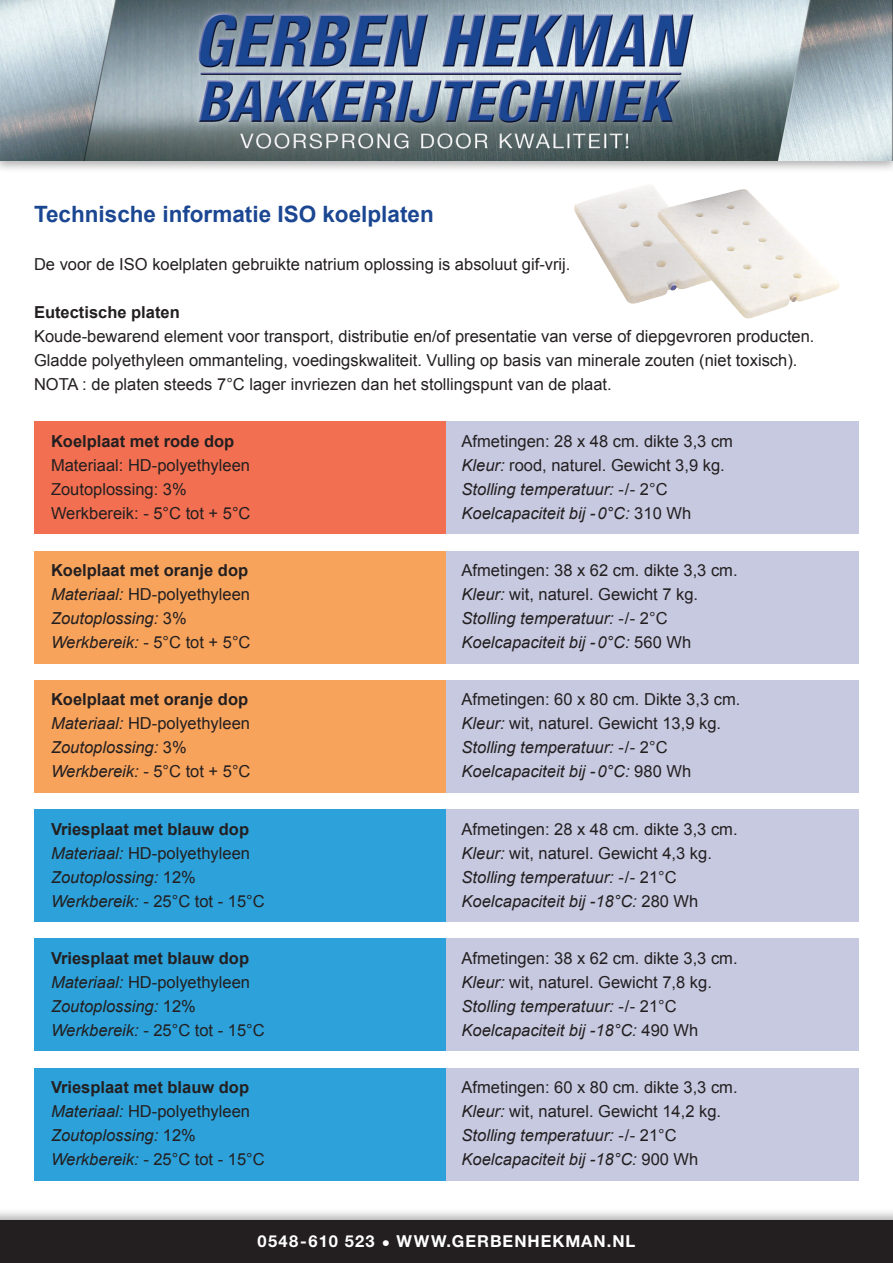
<style>
.page{position:relative;width:893px;height:1263px;background:#fff}
.page>*{position:absolute;margin:0;border:0;box-sizing:border-box;transform-origin:0 0}
.Item{font:700 22.5px "Arial";color:#1b4692}
.Platte_tekst_NEW{font:16.5px/24px "Arial";color:#231f20}
.Platte_tekst_NEW-2{font:italic 16.5px "Arial";color:#231f20}
.Platte_tekst_NEW-3{font:700 16.5px "Arial";color:#231f20}
.Intro_NEW{font:16.5px "Arial";color:#231f20}
.t1{font:700 16.5px "Helvetica Neue LT Std";letter-spacing:.06em;color:#fff}
.Subkop_NEW{font:700 16.5px "Arial";color:#231f20}
.s1{font-style:italic}
.s2{font-style:normal}
</style>
<div class="page">
<div style="left:34px;top:421px;width:412px;height:113px;background:#f36f51"></div>
<div style="left:34px;top:551px;width:412px;height:112px;background:#f8a35c"></div>
<div style="left:34px;top:680px;width:412px;height:113px;background:#f8a35c"></div>
<div style="left:34px;top:809px;width:412px;height:113px;background:#2ca1da"></div>
<div style="left:34px;top:939px;width:412px;height:112px;background:#2ca1da"></div>
<div style="left:34px;top:1068px;width:412px;height:112px;background:#2ca1da"></div>
<div style="left:446px;top:421px;width:413px;height:113px;background:#c7c9e1"></div>
<div style="left:446px;top:551px;width:413px;height:112px;background:#c7c9e1"></div>
<div style="left:446px;top:680px;width:413px;height:113px;background:#c7c9e1"></div>
<div style="left:446px;top:809px;width:413px;height:113px;background:#c7c9e1"></div>
<div style="left:446px;top:939px;width:413px;height:112px;background:#c7c9e1"></div>
<div style="left:446px;top:1068px;width:413px;height:112px;background:#c7c9e1"></div>
<div style="left:0;top:0;width:893px;height:174px;background:#231f20;opacity:.35"></div>
<img style="left:0;top:0;width:893px;height:161px">
<div style="left:0;top:1207px;width:893px;height:56px;background:#231f20;opacity:.35"></div>
<div style="left:0;top:1220px;width:893px;height:43px;background:#231f20"></div>
<img style="left:574px;top:186px;width:81px;height:118px">
<img style="left:655px;top:189px;width:185px;height:130px">
<p class="Item" style="left:34px;top:199px;width:401px">Technische informatie ISO koelplaten</p>
<p class="Intro_NEW" style="left:34px;top:253px;width:538px">De voor de ISO koelplaten gebruikte natrium oplossing is absoluut gif-vrij.</p>
<p class="Subkop_NEW" style="left:34px;top:301px;width:147px">Eutectische platen</p>
<p class="Platte_tekst_NEW" style="left:34px;top:324px;width:782px">Koude-bewarend element voor transport, distributie en/of presentatie van verse of diepgevroren producten.<br>Gladde polyethyleen ommanteling, voedingskwaliteit. Vulling op basis van minerale zouten (niet toxisch).</p>
<p class="Platte_tekst_NEW" style="left:34px;top:372px;width:579px">NOTA : de platen steeds 7°C lager invriezen dan het stollingspunt van de plaat.</p>
<p class="Platte_tekst_NEW-3" style="left:51px;top:430px;width:185px">Koelplaat met rode dop</p>
<p class="Platte_tekst_NEW" style="left:462px;top:429px;width:273px">Afmetingen: 28 x 48 cm. dikte 3,3 cm</p>
<p class="Platte_tekst_NEW" style="left:51px;top:453px;width:200px">Materiaal: HD-polyethyleen</p>
<p class="Platte_tekst_NEW" style="left:462px;top:453px;width:265px"><span class="s1">Kleur:</span> rood, naturel. Gewicht 3,9 kg.</p>
<p class="Platte_tekst_NEW" style="left:51px;top:477px;width:137px">Zoutoplossing: 3%</p>
<p class="Platte_tekst_NEW-2" style="left:462px;top:478px;width:208px">Stolling temperatuur: <span class="s2">-/- 2°C</span></p>
<p class="Platte_tekst_NEW" style="left:51px;top:501px;width:201px">Werkbereik: - 5°C tot + 5°C</p>
<p class="Platte_tekst_NEW-2" style="left:462px;top:502px;width:231px">Koelcapaciteit bij -0°C: <span class="s2">310 Wh</span></p>
<p class="Platte_tekst_NEW-3" style="left:51px;top:559px;width:199px">Koelplaat met oranje dop</p>
<p class="Platte_tekst_NEW" style="left:462px;top:558px;width:278px">Afmetingen: 38 x 62 cm. dikte 3,3 cm.</p>
<p class="Platte_tekst_NEW" style="left:51px;top:582px;width:200px"><span class="s1">Materiaal:</span> HD-polyethyleen</p>
<p class="Platte_tekst_NEW" style="left:462px;top:582px;width:238px"><span class="s1">Kleur:</span> wit, naturel. Gewicht 7 kg.</p>
<p class="Platte_tekst_NEW-2" style="left:51px;top:608px;width:137px">Zoutoplossing: <span class="s2">3%</span></p>
<p class="Platte_tekst_NEW-2" style="left:462px;top:608px;width:208px">Stolling temperatuur: <span class="s2">-/- 2°C</span></p>
<p class="Platte_tekst_NEW-2" style="left:51px;top:632px;width:201px">Werkbereik: <span class="s2">- 5°C tot + 5°C</span></p>
<p class="Platte_tekst_NEW-2" style="left:462px;top:632px;width:231px">Koelcapaciteit bij -0°C: <span class="s2">560 Wh</span></p>
<p class="Platte_tekst_NEW-3" style="left:51px;top:689px;width:199px">Koelplaat met oranje dop</p>
<p class="Platte_tekst_NEW" style="left:462px;top:688px;width:280px">Afmetingen: 60 x 80 cm. Dikte 3,3 cm.</p>
<p class="Platte_tekst_NEW" style="left:51px;top:712px;width:200px"><span class="s1">Materiaal:</span> HD-polyethyleen</p>
<p class="Platte_tekst_NEW" style="left:462px;top:712px;width:261px"><span class="s1">Kleur:</span> wit, naturel. Gewicht 13,9 kg.</p>
<p class="Platte_tekst_NEW-2" style="left:51px;top:737px;width:137px">Zoutoplossing: <span class="s2">3%</span></p>
<p class="Platte_tekst_NEW-2" style="left:462px;top:737px;width:208px">Stolling temperatuur: <span class="s2">-/- 2°C</span></p>
<p class="Platte_tekst_NEW-2" style="left:51px;top:761px;width:201px">Werkbereik: <span class="s2">- 5°C tot + 5°C</span></p>
<p class="Platte_tekst_NEW-2" style="left:462px;top:761px;width:231px">Koelcapaciteit bij -0°C: <span class="s2">980 Wh</span></p>
<p class="Platte_tekst_NEW-3" style="left:51px;top:818px;width:200px">Vriesplaat met blauw dop</p>
<p class="Platte_tekst_NEW" style="left:462px;top:817px;width:278px">Afmetingen: 28 x 48 cm. dikte 3,3 cm.</p>
<p class="Platte_tekst_NEW" style="left:51px;top:841px;width:200px"><span class="s1">Materiaal:</span> HD-polyethyleen</p>
<p class="Platte_tekst_NEW" style="left:462px;top:841px;width:252px"><span class="s1">Kleur:</span> wit, naturel. Gewicht 4,3 kg.</p>
<p class="Platte_tekst_NEW-2" style="left:51px;top:866px;width:146px">Zoutoplossing: <span class="s2">12%</span></p>
<p class="Platte_tekst_NEW-2" style="left:462px;top:866px;width:217px">Stolling temperatuur: <span class="s2">-/- 21°C</span></p>
<p class="Platte_tekst_NEW" style="left:51px;top:889px;width:215px"><span class="s1">Werkbereik:</span> - 25°C tot - 15°C</p>
<p class="Platte_tekst_NEW-2" style="left:462px;top:890px;width:238px">Koelcapaciteit bij -18°C: <span class="s2">280 Wh</span></p>
<p class="Platte_tekst_NEW-3" style="left:51px;top:947px;width:200px">Vriesplaat met blauw dop</p>
<p class="Platte_tekst_NEW" style="left:462px;top:946px;width:278px">Afmetingen: 38 x 62 cm. dikte 3,3 cm.</p>
<p class="Platte_tekst_NEW" style="left:51px;top:970px;width:200px"><span class="s1">Materiaal:</span> HD-polyethyleen</p>
<p class="Platte_tekst_NEW" style="left:462px;top:970px;width:252px"><span class="s1">Kleur:</span> wit, naturel. Gewicht 7,8 kg.</p>
<p class="Platte_tekst_NEW-2" style="left:51px;top:995px;width:146px">Zoutoplossing: <span class="s2">12%</span></p>
<p class="Platte_tekst_NEW-2" style="left:462px;top:995px;width:217px">Stolling temperatuur: <span class="s2">-/- 21°C</span></p>
<p class="Platte_tekst_NEW" style="left:51px;top:1018px;width:215px"><span class="s1">Werkbereik:</span> - 25°C tot - 15°C</p>
<p class="Platte_tekst_NEW-2" style="left:462px;top:1019px;width:238px">Koelcapaciteit bij -18°C: <span class="s2">490 Wh</span></p>
<p class="Platte_tekst_NEW-3" style="left:51px;top:1076px;width:200px">Vriesplaat met blauw dop</p>
<p class="Platte_tekst_NEW" style="left:462px;top:1076px;width:278px">Afmetingen: 60 x 80 cm. dikte 3,3 cm.</p>
<p class="Platte_tekst_NEW" style="left:51px;top:1100px;width:200px"><span class="s1">Materiaal:</span> HD-polyethyleen</p>
<p class="Platte_tekst_NEW" style="left:462px;top:1100px;width:261px"><span class="s1">Kleur:</span> wit, naturel. Gewicht 14,2 kg.</p>
<p class="Platte_tekst_NEW-2" style="left:51px;top:1125px;width:146px">Zoutoplossing: <span class="s2">12%</span></p>
<p class="Platte_tekst_NEW-2" style="left:462px;top:1125px;width:217px">Stolling temperatuur: <span class="s2">-/- 21°C</span></p>
<p class="Platte_tekst_NEW" style="left:51px;top:1148px;width:215px"><span class="s1">Werkbereik:</span> - 25°C tot - 15°C</p>
<p class="Platte_tekst_NEW-2" style="left:462px;top:1149px;width:238px">Koelcapaciteit bij -18°C: <span class="s2">900 Wh</span></p>
<p class="t1" style="left:258px;top:1231px;width:379px">0548-610 523 • WWW.GERBENHEKMAN.NL</p>
</div>
